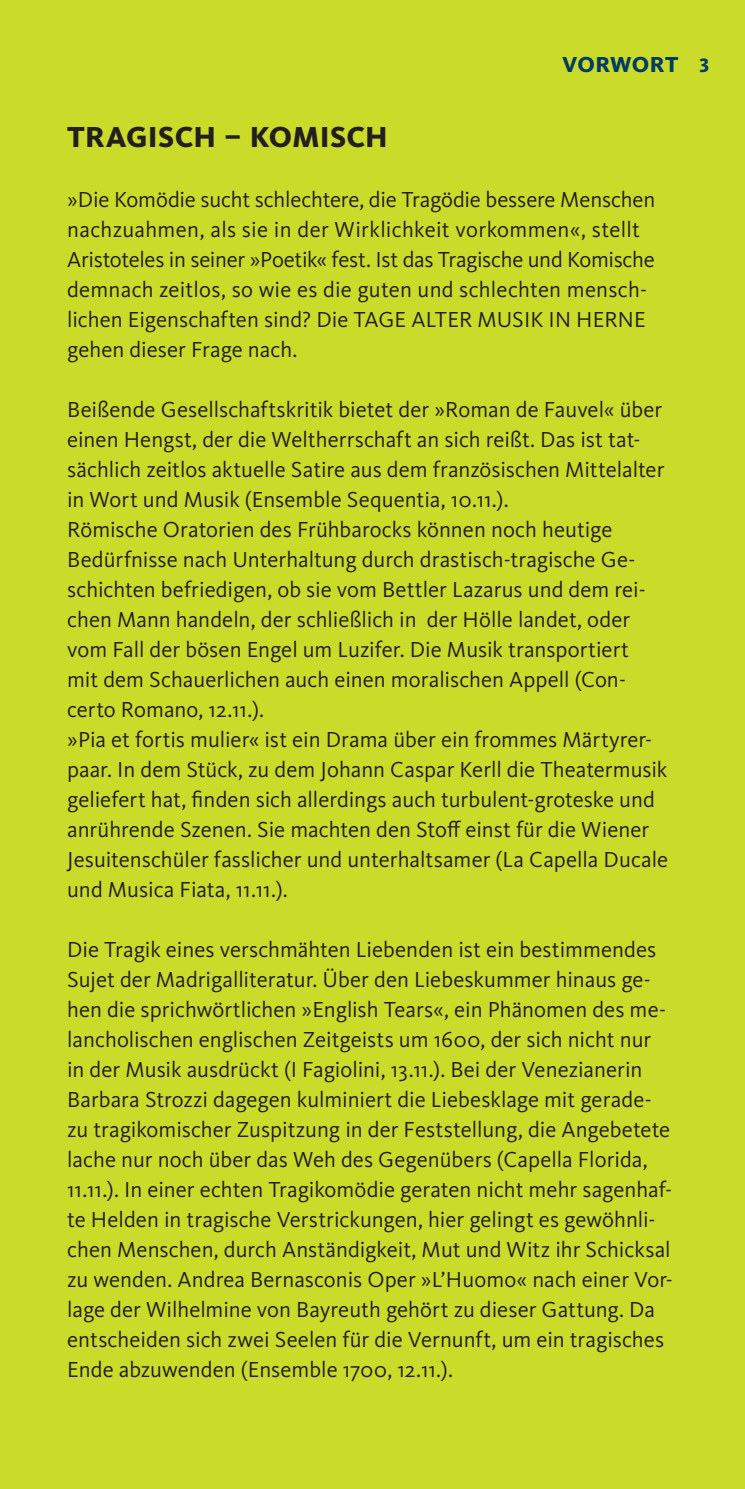
<style>
.page{position:relative;width:745px;height:1489px;background:#fff}
.page>*{position:absolute;margin:0;border:0;box-sizing:border-box;transform-origin:0 0}
.t1{font:800 30px "WDR Sans";letter-spacing:.005em;color:#231f20}
.t2{font:22.5px/30px "WDR Sans";color:#231f20}
.t3{font:800 22.5px "WDR Sans";letter-spacing:.015em;color:#003a65}
.s1{font-size:20px}
</style>
<div class="page">
<div style="left:0;top:0;width:744px;height:1488px;background:#cadb2a"></div>
<h1 class="t1" style="left:67px;top:119px;width:322px">TRAGISCH – KOMISCH</h1>
<p class="t3" style="left:562px;top:51px;width:149px">VORWORT <span class="s1">3</span></p>
<p class="t2" style="left:67px;top:184px;width:589px">»Die Komödie sucht schlechtere, die Tragödie bessere Menschen nachzuahmen, als sie in der Wirklichkeit vorkommen«, stellt Aristoteles in seiner »Poetik« fest. Ist das Tragische und Komische demnach zeitlos, so wie es die guten und schlechten mensch&shy;lichen Eigenschaften sind? Die TAGE ALTER MUSIK IN HERNE gehen dieser Frage nach.</p>
<p class="t2" style="left:67px;top:394px;width:602px">Beißende Gesellschaftskritik bietet der »Roman de Fauvel« über einen Hengst, der die Weltherrschaft an sich reißt. Das ist tat&shy;sächlich zeitlos aktuelle Satire aus dem französischen Mittelalter in Wort und Musik (Ensemble Sequentia, 10.11.).<br>Römische Oratorien des Frühbarocks können noch heutige Bedürfnisse nach Unterhaltung durch drastisch-tragische Ge&shy;schichten befriedigen, ob sie vom Bettler Lazarus und dem rei&shy;chen Mann handeln, der schließlich in der Hölle landet, oder vom Fall der bösen Engel um Luzifer. Die Musik transportiert<br>mit dem Schauerlichen auch einen moralischen Appell (Con&shy;certo Romano, 12.11.).<br>»Pia et fortis mulier« ist ein Drama über ein frommes Märtyrer&shy;paar. In dem Stück, zu dem Johann Caspar Kerll die Theatermusik geliefert hat, finden sich allerdings auch turbulent-groteske und anrührende Szenen. Sie machten den Stoff einst für die Wiener Jesuitenschüler fasslicher und unterhaltsamer (La Capella Ducale und Musica Fiata, 11.11.).</p>
<p class="t2" style="left:67px;top:934px;width:607px">Die Tragik eines verschmähten Liebenden ist ein bestimmendes Sujet der Madrigalliteratur. Über den Liebeskummer hinaus ge&shy;hen die sprichwörtlichen »English Tears«, ein Phänomen des me&shy;lancholischen englischen Zeitgeists um 1600, der sich nicht nur in der Musik ausdrückt (I Fagiolini, 13.11.). Bei der Venezianerin Barbara Strozzi dagegen kulminiert die Liebesklage mit gerade&shy;zu tragikomischer Zuspitzung in der Feststellung, die Angebetete lache nur noch über das Weh des Gegenübers (Capella Florida, 11.11.). In einer echten Tragikomödie geraten nicht mehr sagenhaf&shy;te Helden in tragische Verstrickungen, hier gelingt es gewöhnli&shy;chen Menschen, durch Anständigkeit, Mut und Witz ihr Schicksal zu wenden. Andrea Bernasconis Oper »L’Huomo« nach einer Vor&shy;lage der Wilhelmine von Bayreuth gehört zu dieser Gattung. Da entscheiden sich zwei Seelen für die Vernunft, um ein tragisches Ende abzuwenden (Ensemble 1700, 12.11.).</p>
</div>
